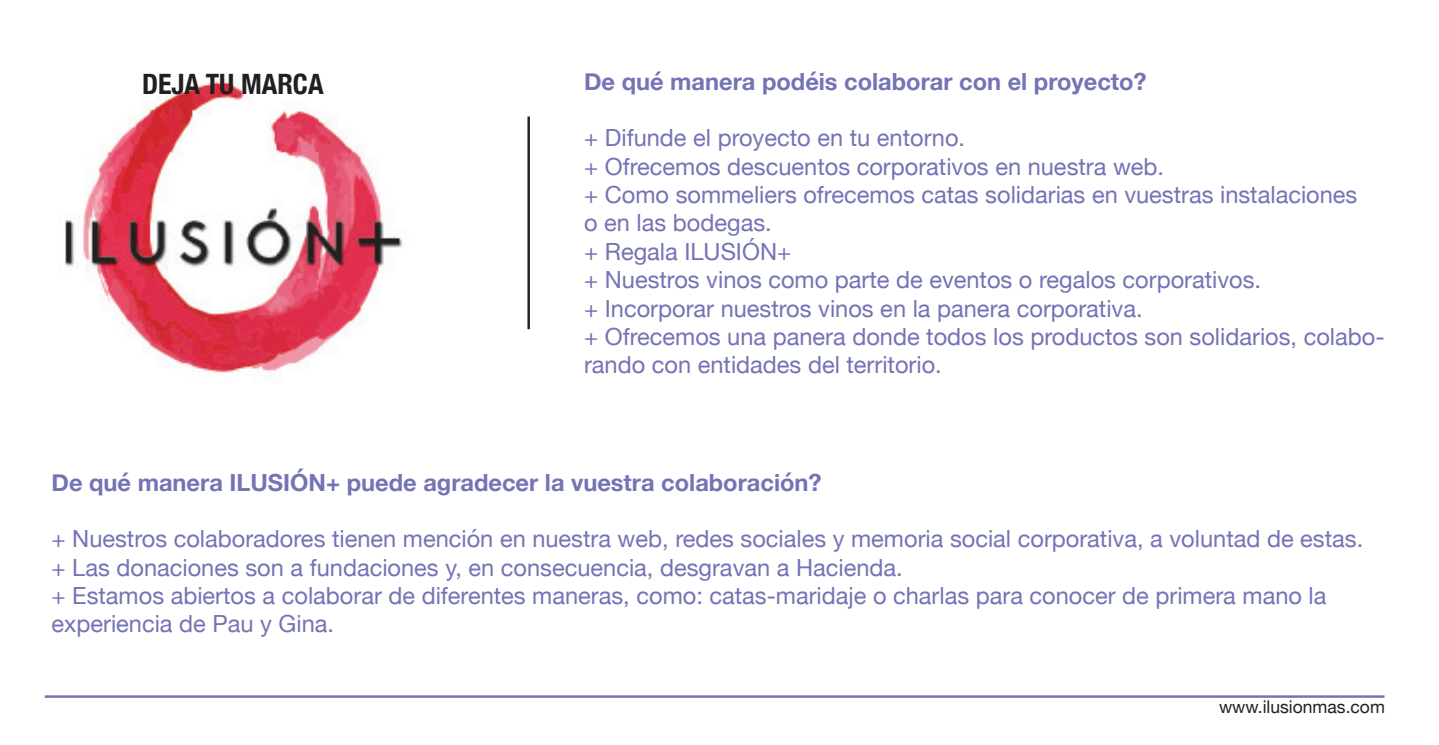
<style>
.page{position:relative;width:1439px;height:745px;background:#fff}
.page>*{position:absolute;margin:0;border:0;box-sizing:border-box;transform-origin:0 0}
.t1{font:700 condensed 28px "Helvetica Neue";color:#231f20}
.t2{font:23.62px/28.3px "Helvetica Neue";color:#7373b6}
.t3{font:700 23.62px "Helvetica Neue";color:#7373b6}
.t4{font:17.5px "Helvetica Neue";color:#231f20}
</style>
<div class="page">
<img style="left:65px;top:81px;width:338px;height:301px">
<hr style="left:527px;top:116px;width:3px;height:213px;background:#231f20">
<hr style="left:45px;top:694px;width:1339px;height:3px;background:#7373b6">
<p class="t1" style="left:142px;top:60px;width:183px">DEJA TU MARCA</p>
<p class="t3" style="left:584px;top:63px;width:564px">De qué manera podéis colaborar con el proyecto?</p>
<p class="t2" style="left:584px;top:125px;width:382px">+ Difunde el proyecto en tu entorno.</p>
<p class="t2" style="left:584px;top:153px;width:581px">+ Ofrecemos descuentos corporativos en nuestra web.</p>
<p class="t2" style="left:584px;top:182px;width:775px">+ Como sommeliers ofrecemos catas solidarias en vuestras instalaciones o en las bodegas.</p>
<p class="t2" style="left:584px;top:238px;width:209px">+ Regala ILUSIÓN+</p>
<p class="t2" style="left:584px;top:267px;width:678px">+ Nuestros vinos como parte de eventos o regalos corporativos.</p>
<p class="t2" style="left:584px;top:295px;width:560px">+ Incorporar nuestros vinos en la panera corporativa.</p>
<p class="t2" style="left:584px;top:323px;width:802px">+ Ofrecemos una panera donde todos los productos son solidarios, colabo&shy;rando con entidades del territorio.</p>
<p class="t3" style="left:52px;top:463px;width:771px">De qué manera ILUSIÓN+ puede agradecer la vuestra colaboración?</p>
<p class="t2" style="left:52px;top:525px;width:1313px">+ Nuestros colaboradores tienen mención en nuestra web, redes sociales y memoria social corporativa, a voluntad de estas.</p>
<p class="t2" style="left:52px;top:554px;width:852px">+ Las donaciones son a fundaciones y, en consecuencia, desgravan a Hacienda.</p>
<p class="t2" style="left:52px;top:582px;width:1276px">+ Estamos abiertos a colaborar de diferentes maneras, como: catas-maridaje o charlas para conocer de primera mano la experiencia de Pau y Gina.</p>
<p class="t4" style="left:1219px;top:694px;width:167px">www.ilusionmas.com</p>
</div>
